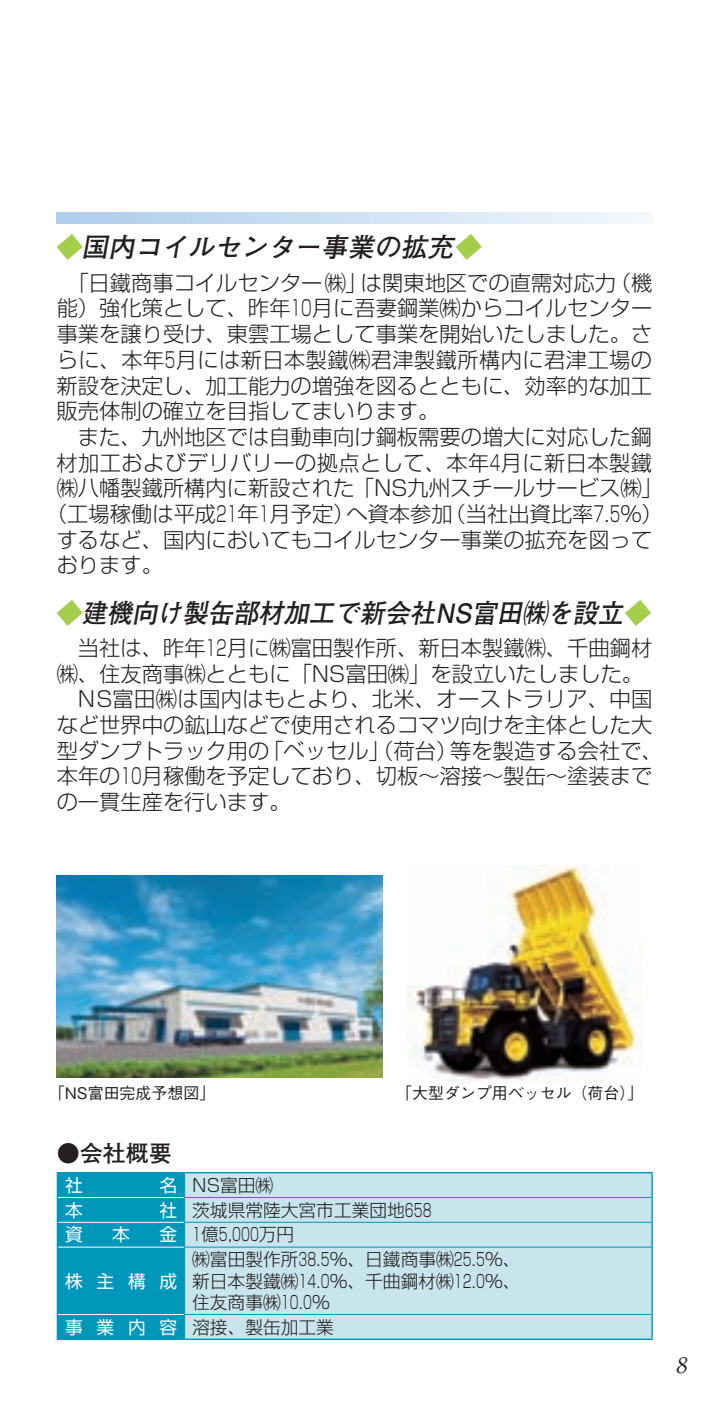
<style>
.page{position:relative;width:709px;height:1418px;background:#fff}
.page>*{position:absolute;margin:0;border:0;box-sizing:border-box;transform-origin:0 0}
.t1{font:italic 700 26.5px "Futo Go B101 Pro";color:#231f20;scale:.95 1}
.t2{font:italic 700 26.5px "Futo Go B101 Pro";color:#231f20}
.t3{font:700 23px "Futo Go B101 Pro";color:#231f20}
.t4{font:300 21.25px/25.8px "Shin Go Pro";color:#231f20;text-align:justify}
.t5{font:300 21.25px "Shin Go Pro";letter-spacing:.02em;color:#231f20}
.t6{font:italic 21.25px "Ryumin Pro";color:#231f20}
.t7{font:300 17.75px/21.2px "Shin Go Pro";color:#231f20;text-align:justify}
.t8{font:300 17.75px "Shin Go Pro";color:#231f20;scale:.66 1}
.t9{font:17.75px "Shin Go Pro";color:#f5f9fc}
.t10{font:500 16px "Gothic BBB Pro";color:#231f20}
.s1{color:#a4ce4c}
.s2{font-weight:400;color:#f5f9fc}
</style>
<div class="page">
<svg style="left:57px;top:213px;width:592px;height:10px;background:#cfe2f3"></svg>
<div style="left:185px;top:1173px;width:466px;height:165px;background:#c8e4ed"></div>
<hr style="left:184px;top:1196px;width:467px;height:1px;background:#0097bb">
<hr style="left:184px;top:1221px;width:467px;height:1px;background:#0097bb">
<hr style="left:184px;top:1246px;width:467px;height:1px;background:#0097bb">
<hr style="left:184px;top:1313px;width:467px;height:1px;background:#0097bb">
<hr style="left:57px;top:1171px;width:128px;height:2px;background:#0097bb">
<hr style="left:185px;top:1171px;width:467px;height:2px;background:#0097bb">
<hr style="left:651px;top:1173px;width:2px;height:24px;background:#0097bb">
<hr style="left:651px;top:1197px;width:2px;height:25px;background:#0097bb">
<hr style="left:651px;top:1222px;width:2px;height:25px;background:#0097bb">
<hr style="left:651px;top:1247px;width:2px;height:67px;background:#0097bb">
<div style="left:57px;top:1172px;width:128px;height:166px;background:#0097bb"></div>
<hr style="left:651px;top:1314px;width:2px;height:24px;background:#0097bb">
<hr style="left:57px;top:1338px;width:128px;height:1px;background:#0097bb">
<hr style="left:185px;top:1338px;width:467px;height:1px;background:#0097bb">
<img style="left:57px;top:875px;width:326px;height:202px">
<img style="left:408px;top:865px;width:234px;height:217px">
<p class="t2" style="left:55px;top:226px;width:433px"><span class="s1">◆</span>国内コイルセンター事業の拡充<span class="s1">◆</span></p>
<p class="t4" style="left:57px;top:267px;width:597px;text-indent:11px">「日鐵商事コイルセンター㈱」は関東地区での直需対応力（機能）強化策として、昨年10月に吾妻鋼業㈱からコイルセンター事業を譲り受け、東雲工場として事業を開始いたしました。さらに、本年5月には新日本製鐵㈱君津製鐵所構内に君津工場の新設を決定し、加工能力の増強を図るとともに、効率的な加工販売体制の確立を目指してまいります。</p>
<p class="t4" style="left:78px;top:421px;width:576px">また、九州地区では自動車向け鋼板需要の増大に対応した鋼</p>
<p class="t5" style="left:57px;top:445px;width:597px">材加工およびデリバリーの拠点として、本年4月に新日本製鐵</p>
<p class="t4" style="left:57px;top:473px;width:607px">㈱八幡製鐵所構内に新設された「NS九州スチールサービス㈱」</p>
<p class="t4" style="left:46px;top:498px;width:618px">（工場稼働は平成21年1月予定）へ資本参加（当社出資比率7.5％）</p>
<p class="t4" style="left:57px;top:524px;width:597px">するなど、国内においてもコイルセンター事業の拡充を図って</p>
<p class="t4" style="left:57px;top:550px;width:108px">おります。</p>
<p class="t1" style="left:55px;top:591px;width:634px"><span class="s1">◆</span>建機向け製缶部材加工で新会社NS富田㈱を設立<span class="s1">◆</span></p>
<p class="t4" style="left:78px;top:632px;width:576px">当社は、昨年12月に㈱富田製作所、新日本製鐵㈱、千曲鋼材</p>
<p class="t4" style="left:57px;top:658px;width:588px">㈱、住友商事㈱とともに「NS富田㈱」を設立いたしました。</p>
<p class="t5" style="left:78px;top:681px;width:576px">NS富田㈱は国内はもとより、北米、オーストラリア、中国</p>
<p class="t4" style="left:57px;top:709px;width:597px">など世界中の鉱山などで使用されるコマツ向けを主体とした大</p>
<p class="t4" style="left:57px;top:735px;width:607px">型ダンプトラック用の「ベッセル」（荷台）等を製造する会社で、</p>
<p class="t4" style="left:57px;top:761px;width:597px">本年の10月稼働を予定しており、切板～溶接～製缶～塗装まで</p>
<p class="t4" style="left:57px;top:786px;width:235px">の一貫生産を行います。</p>
<p class="t10" style="left:49px;top:1079px;width:168px">「NS富田完成予想図」</p>
<p class="t10" style="left:396px;top:1079px;width:249px">「大型ダンプ用ベッセル（荷台）」</p>
<p class="t3" style="left:57px;top:1134px;width:117px">●会社概要</p>
<p class="t9" style="left:65px;top:1170px;width:19px">社</p>
<p class="t7" style="left:159px;top:1172px;width:115px"><span class="s2">名</span> NS富田㈱</p>
<p class="t9" style="left:65px;top:1195px;width:19px">本</p>
<p class="t7" style="left:159px;top:1197px;width:273px"><span class="s2">社</span> 茨城県常陸大宮市工業団地658</p>
<p class="t9" style="left:65px;top:1220px;width:19px">資</p>
<p class="t9" style="left:112px;top:1220px;width:19px">本</p>
<p class="t8" style="left:159px;top:1220px;width:206px"><span class="s2">金</span> 1億5,000万円</p>
<p class="t9" style="left:65px;top:1266px;width:113px">株主構成</p>
<p class="t7" style="left:192px;top:1246px;width:330px">㈱富田製作所38.5%、日鐵商事㈱25.5%、新日本製鐵㈱14.0%、千曲鋼材㈱12.0%、住友商事㈱10.0%</p>
<p class="t7" style="left:65px;top:1313px;width:270px"><span class="s2">事 業 内 容</span> 溶接、製缶加工業</p>
<p class="t6" style="left:675px;top:1348px;width:18px">8</p>
</div>
